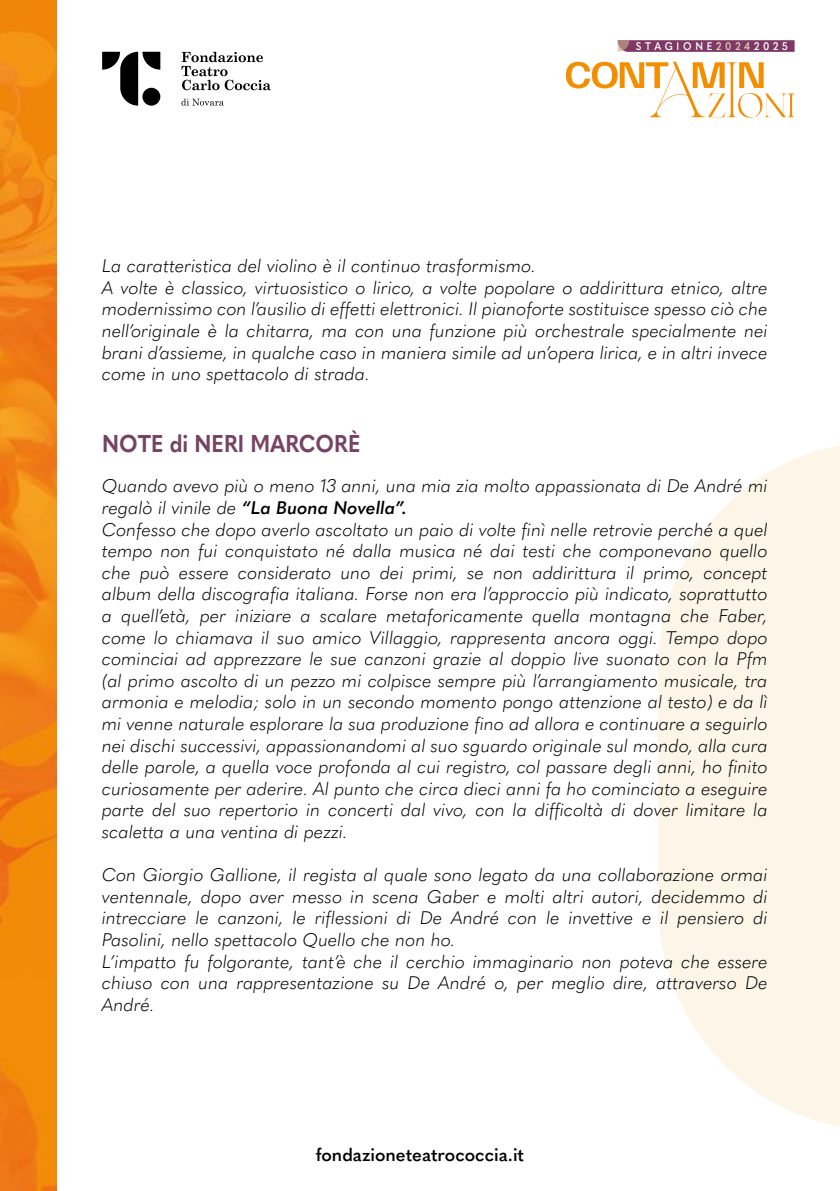
<style>
.page{position:relative;width:840px;height:1191px;background:#fff}
.page>*{position:absolute;margin:0;border:0;box-sizing:border-box;transform-origin:0 0}
.t1{font:700 24px "Quasimoda";color:#764362;scale:.9 1}
.t2{font:italic 300 18px/21.6px "Quasimoda";color:#000}
.t3{font:600 18px "Quasimoda";color:#000}
.t4{font:600 11px "Quasimoda";letter-spacing:.38em;color:#fff;scale:.9 1}
.s1{color:#e1cfb8}
.s2{font-weight:600}
</style>
<div class="page">
<svg style="left:658px;top:446px;width:181px;height:680px;fill:#fcf5e8"></svg>
<img style="left:0;top:0;width:57px;height:1191px">
<svg style="left:565px;top:62px;width:229px;height:56px"></svg>
<svg style="left:617px;top:40px;width:177px;height:12px;background:#84436b"></svg>
<svg style="left:102px;top:52px;width:58px;height:54px"></svg>
<div style="left:142px;top:88px;width:18px;height:18px;background:#000;border-radius:50%"></div>
<svg style="left:181px;top:99px;width:43px;height:7px"></svg>
<svg style="left:181px;top:52px;width:89px;height:38px"></svg>
<p class="t4" style="left:635px;top:38px;width:170px">STAGIONE<span class="s1">2024</span>2025</p>
<p class="t2" style="left:102px;top:254px;width:667px">La caratteristica del violino è il continuo trasformismo.<br>A volte è classico, virtuosistico o lirico, a volte popolare o addirittura etnico, altre modernissimo con l’ausilio di effetti elettronici. Il pianoforte sostituisce spesso ciò che nell’originale è la chitarra, ma con una funzione più orchestrale specialmente nei brani d’assieme, in qualche caso in maniera simile ad un’opera lirica, e in altri invece come in uno spettacolo di strada.</p>
<h1 class="t1" style="left:102px;top:425px;width:288px">NOTE di NERI MARCORÈ</h1>
<p class="t2" style="left:102px;top:474px;width:667px">Quando avevo più o meno 13 anni, una mia zia molto appassionata di De André mi regalò il vinile de <span class="s2">“La Buona Novella”.<br></span>Confesso che dopo averlo ascoltato un paio di volte finì nelle retrovie perché a quel tempo non fui conquistato né dalla musica né dai testi che componevano quello che può essere considerato uno dei primi, se non addirittura il primo, concept album della discografia italiana. Forse non era l’approccio più indicato, soprattutto a quell’età, per iniziare a scalare metaforicamente quella montagna che Faber, come lo chiamava il suo amico Villaggio, rappresenta ancora oggi. Tempo dopo cominciai ad apprezzare le sue canzoni grazie al doppio live suonato con la Pfm (al primo ascolto di un pezzo mi colpisce sempre più l’arrangiamento musicale, tra armonia e melodia; solo in un secondo momento pongo attenzione al testo) e da lì mi venne naturale esplorare la sua produzione fino ad allora e continuare a seguirlo nei dischi successivi, appassionandomi al suo sguardo originale sul mondo, alla cura delle parole, a quella voce profonda al cui registro, col passare degli anni, ho finito curiosamente per aderire. Al punto che circa dieci anni fa ho cominciato a eseguire parte del suo repertorio in concerti dal vivo, con la difficoltà di dover limitare la scaletta a una ventina di pezzi.</p>
<p class="t2" style="left:102px;top:863px;width:667px">Con Giorgio Gallione, il regista al quale sono legato da una collaborazione ormai ventennale, dopo aver messo in scena Gaber e molti altri autori, decidemmo di intrecciare le canzoni, le riflessioni di De André con le invettive e il pensiero di Pasolini, nello spettacolo Quello che non ho.<br>L’impatto fu folgorante, tant’è che il cerchio immaginario non poteva che essere chiuso con una rappresentazione su De André o, per meglio dire, attraverso De André.</p>
<p class="t3" style="left:315px;top:1140px;width:210px">fondazioneteatrococcia.it</p>
</div>
